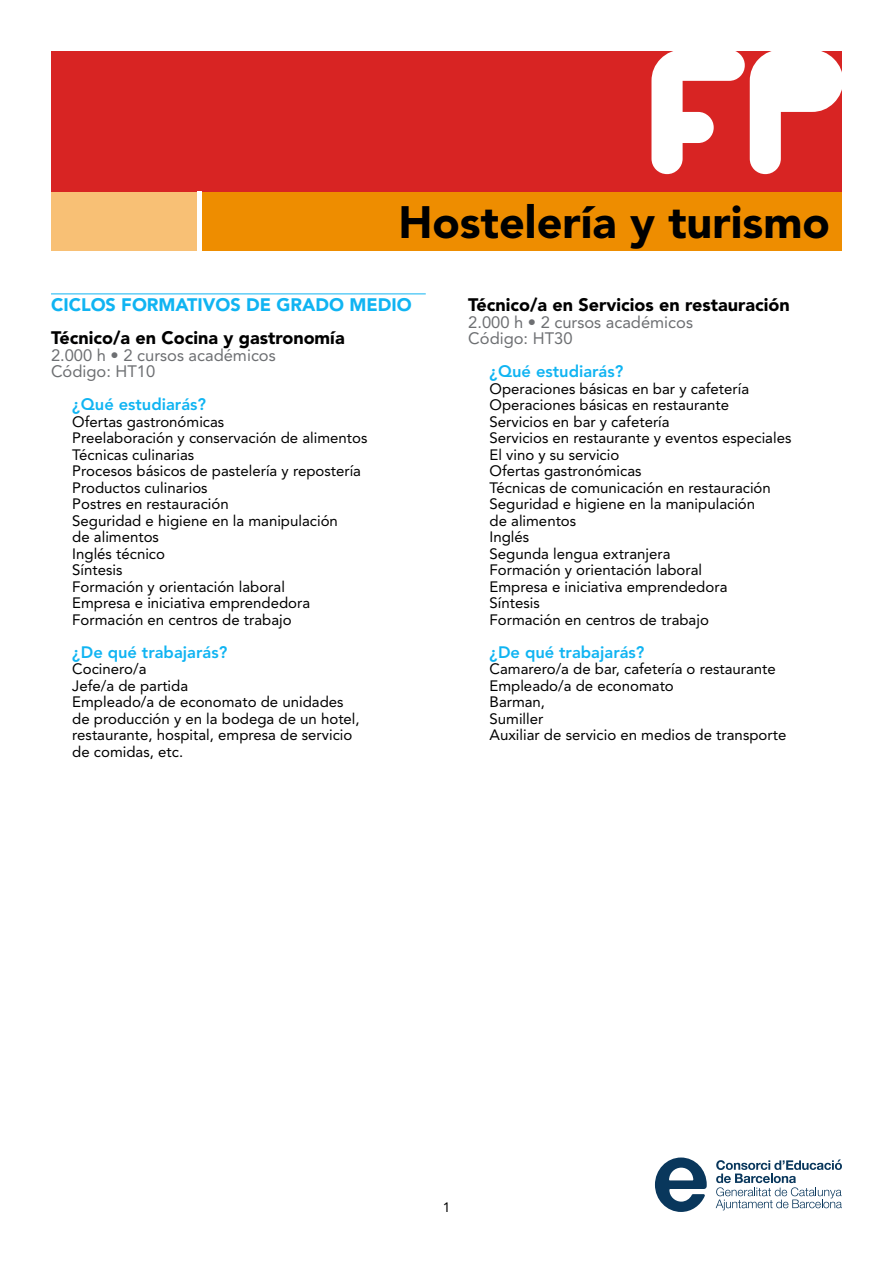
<style>
.page{position:relative;width:893px;height:1263px;background:#fff}
.page>*{position:absolute;margin:0;border:0;box-sizing:border-box;transform-origin:0 0}
.t1{font:900 45px "Avenir LT Std";color:#000}
.curs{font:900 18px "Avenir LT Std";color:#000}
.cicles{font:900 18px "Avenir LT Std";color:#10b4f2}
.Codi{font:16.5px "Avenir LT Std";color:#6d6f72}
.pregunta{font:800 16.5px "Avenir LT Std";color:#10b4f2}
.text{font:15px/16.5px "Avenir LT Std";color:#000}
.text-2{font:13.5px "Avenir LT Std";color:#000}
</style>
<div class="page">
<div style="left:202px;top:191px;width:640px;height:60px;background:#ee8d00"></div>
<div style="left:51px;top:191px;width:149px;height:60px;background:#f8c075"></div>
<div style="left:51px;top:51px;width:791px;height:140px;background:#d82423"></div>
<hr style="left:198px;top:191px;width:4px;height:60px;background:#fff">
<svg style="left:651px;top:51px;width:191px;height:123px"></svg>
<hr style="left:51px;top:293px;width:375px;height:1px;background:#10b4f2">
<svg style="left:716px;top:1159px;width:126px;height:51px"></svg>
<svg style="left:655px;top:1157px;width:52px;height:55px"></svg>
<p class="t1" style="left:398px;top:195px;width:433px">Hostelería y turismo</p>
<p class="cicles" style="left:51px;top:294px;width:362px">CICLOS FORMATIVOS DE GRADO MEDIO</p>
<p class="curs" style="left:51px;top:327px;width:295px">Técnico/a en Cocina y gastronomía</p>
<p class="Codi" style="left:51px;top:345px;width:226px">2.000 h • 2 cursos académicos</p>
<p class="Codi" style="left:51px;top:362px;width:106px">Código: HT10</p>
<p class="pregunta" style="left:72px;top:395px;width:135px">¿Qué estudiarás?</p>
<p class="text" style="left:72px;top:413px;width:154px">Ofertas gastronómicas</p>
<p class="text" style="left:72px;top:430px;width:297px">Preelaboración y conservación de alimentos</p>
<p class="text" style="left:72px;top:446px;width:123px">Técnicas culinarias</p>
<p class="text" style="left:72px;top:463px;width:290px">Procesos básicos de pastelería y repostería</p>
<p class="text" style="left:72px;top:479px;width:137px">Productos culinarios</p>
<p class="text" style="left:72px;top:496px;width:158px">Postres en restauración</p>
<p class="text" style="left:72px;top:512px;width:267px">Seguridad e higiene en la manipulación de alimentos</p>
<p class="text" style="left:72px;top:545px;width:94px">Inglés técnico</p>
<p class="text" style="left:72px;top:562px;width:52px">Síntesis</p>
<p class="text" style="left:72px;top:578px;width:214px">Formación y orientación laboral</p>
<p class="text" style="left:72px;top:595px;width:239px">Empresa e iniciativa emprendedora</p>
<p class="text" style="left:72px;top:611px;width:221px">Formación en centros de trabajo</p>
<p class="pregunta" style="left:72px;top:642px;width:156px">¿De qué trabajarás?</p>
<p class="text" style="left:72px;top:661px;width:76px">Cocinero/a</p>
<p class="text" style="left:72px;top:677px;width:117px">Jefe/a de partida</p>
<p class="text" style="left:72px;top:694px;width:289px">Empleado/a de economato de unidades de producción y en la bodega de un hotel, restaurante, hospital, empresa de servicio de comidas, etc.</p>
<p class="curs" style="left:468px;top:294px;width:323px">Técnico/a en Servicios en restauración</p>
<p class="Codi" style="left:468px;top:312px;width:226px">2.000 h • 2 cursos académicos</p>
<p class="Codi" style="left:468px;top:329px;width:106px">Código: HT30</p>
<p class="pregunta" style="left:490px;top:362px;width:135px">¿Qué estudiarás?</p>
<p class="text" style="left:490px;top:380px;width:261px">Operaciones básicas en bar y cafetería</p>
<p class="text" style="left:490px;top:397px;width:241px">Operaciones básicas en restaurante</p>
<p class="text" style="left:490px;top:413px;width:182px">Servicios en bar y cafetería</p>
<p class="text" style="left:490px;top:430px;width:303px">Servicios en restaurante y eventos especiales</p>
<p class="text" style="left:490px;top:446px;width:131px">El vino y su servicio</p>
<p class="text" style="left:490px;top:463px;width:154px">Ofertas gastronómicas</p>
<p class="text" style="left:490px;top:479px;width:283px">Técnicas de comunicación en restauración</p>
<p class="text" style="left:490px;top:496px;width:267px">Seguridad e higiene en la manipulación de alimentos</p>
<p class="text" style="left:490px;top:529px;width:41px">Inglés</p>
<p class="text" style="left:490px;top:545px;width:182px">Segunda lengua extranjera</p>
<p class="text" style="left:490px;top:562px;width:214px">Formación y orientación laboral</p>
<p class="text" style="left:490px;top:578px;width:239px">Empresa e iniciativa emprendedora</p>
<p class="text" style="left:490px;top:595px;width:52px">Síntesis</p>
<p class="text" style="left:490px;top:611px;width:221px">Formación en centros de trabajo</p>
<p class="pregunta" style="left:490px;top:642px;width:156px">¿De qué trabajarás?</p>
<p class="text" style="left:490px;top:661px;width:288px">Camarero/a de bar, cafetería o restaurante</p>
<p class="text" style="left:490px;top:677px;width:186px">Empleado/a de economato</p>
<p class="text" style="left:490px;top:694px;width:57px">Barman,</p>
<p class="text" style="left:490px;top:710px;width:55px">Sumiller</p>
<p class="text" style="left:490px;top:727px;width:298px">Auxiliar de servicio en medios de transporte</p>
<p class="text-2" style="left:443px;top:1199px;width:9px">1</p>
</div>
